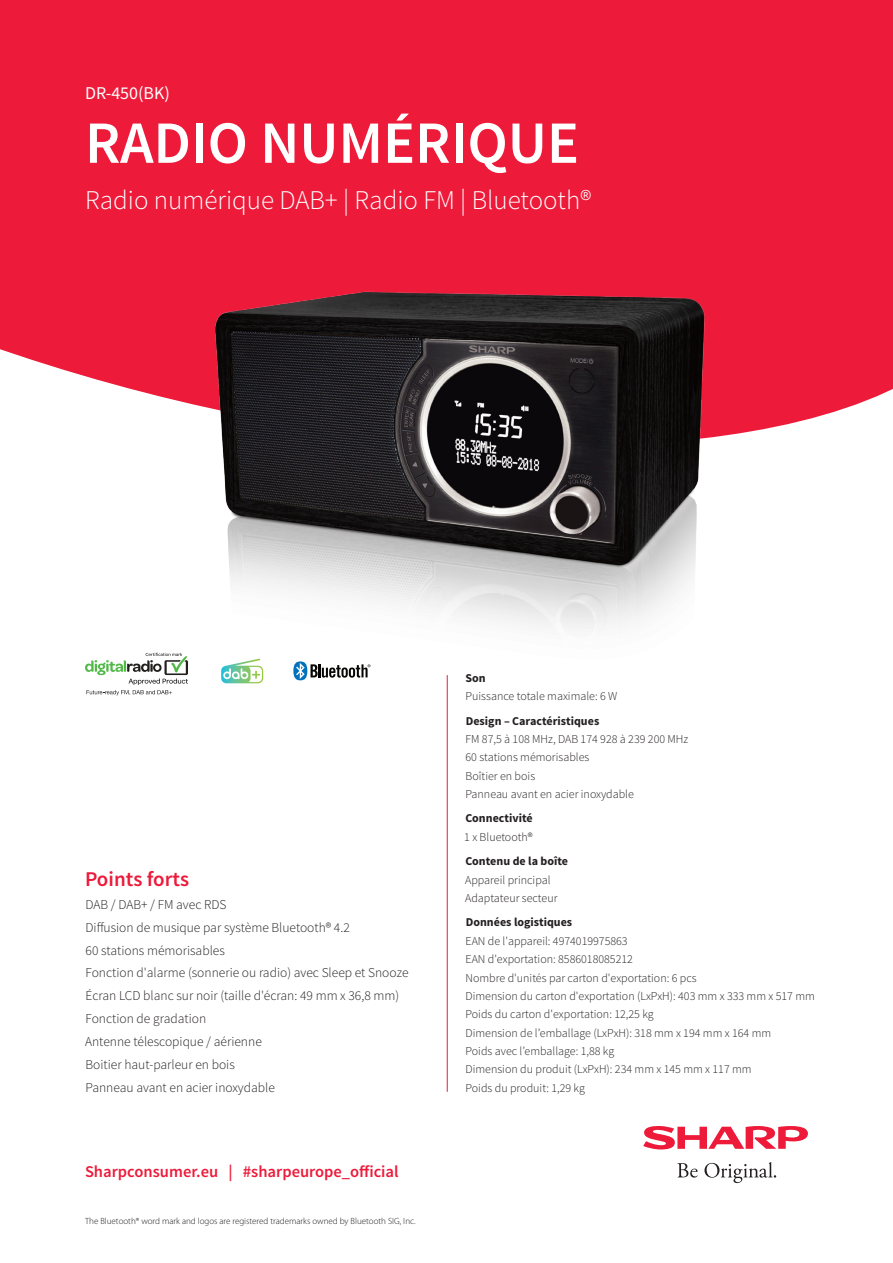
<style>
.page{position:relative;width:893px;height:1263px;background:#fff}
.page>*{position:absolute;margin:0;border:0;box-sizing:border-box;transform-origin:0 0}
.t1{font:600 60px "Source Sans Pro";color:#fff}
.t2{font:300 27px "Source Sans Pro";color:#fff}
.t3{font:600 21px "Source Sans Pro";color:#ed1a3a}
.t4{font:18px "Source Sans Pro";color:#fff}
.t5{font:600 16.5px "Source Sans Pro";color:#ed1a3a}
.t6{font:300 13.5px/23px "Source Sans Pro";color:#231f20}
.t7{font:300 12px/18.5px "Source Sans Pro";color:#231f20}
.t8{font:700 12px "Source Sans Pro";color:#231f20}
.t9{font:300 9px "Myriad Pro";color:#231f20}
</style>
<div class="page">
<div style="left:0;top:0;width:893px;height:1177px;background:#ed1a3a"></div>
<div style="left:0;top:349px;width:893px;height:835px;background:#fff"></div>
<svg style="left:677px;top:1163px;width:21px;height:14px"></svg>
<svg style="left:704px;top:1162px;width:72px;height:21px"></svg>
<svg style="left:643px;top:1126px;width:166px;height:23px"></svg>
<hr style="left:447px;top:675px;width:1px;height:417px;background:#ed1a3a">
<img style="left:163px;top:291px;width:604px;height:387px">
<svg style="left:293px;top:661px;width:77px;height:19px"></svg>
<svg style="left:85px;top:653px;width:103px;height:42px;background:#d6ddd5"></svg>
<svg style="left:215px;top:658px;width:55px;height:26px"></svg>
<h3 class="t4" style="left:85px;top:81px;width:86px">DR-450(BK)</h3>
<h1 class="t1" style="left:85px;top:105px;width:495px">RADIO NUMÉRIQUE</h1>
<h2 class="t2" style="left:85px;top:183px;width:508px">Radio numérique DAB+ | Radio FM | Bluetooth®</h2>
<h3 class="t3" style="left:85px;top:866px;width:106px">Points forts</h3>
<p class="t6" style="left:85px;top:893px;width:325px">DAB / DAB+ / FM avec RDS<br>Diffusion de musique par système Bluetooth® 4.2<br>60 stations mémorisables<br>Fonction d'alarme (sonnerie ou radio) avec Sleep et Snooze Écran LCD blanc sur noir (taille d'écran: 49 mm x 36,8 mm)<br>Fonction de gradation<br>Antenne télescopique / aérienne<br>Boitier haut-parleur en bois<br>Panneau avant en acier inoxydable</p>
<h3 class="t5" style="left:85px;top:1160px;width:315px">Sharpconsumer.eu | #sharpeurope_official</h3>
<p class="t9" style="left:85px;top:1216px;width:332px">The Bluetooth® word mark and logos are registered trademarks owned by Bluetooth SIG, Inc.</p>
<p class="t8" style="left:465px;top:670px;width:22px">Son</p>
<p class="t7" style="left:466px;top:687px;width:153px">Puissance totale maximale: 6 W</p>
<p class="t8" style="left:466px;top:713px;width:135px">Design – Caractéristiques</p>
<p class="t7" style="left:465px;top:730px;width:224px">FM 87,5 à 108 MHz, DAB 174 928 à 239 200 MHz<br>60 stations mémorisables<br>Boîtier en bois<br>Panneau avant en acier inoxydable</p>
<p class="t8" style="left:465px;top:811px;width:69px">Connectivité</p>
<p class="t7" style="left:464px;top:828px;width:70px">1 x Bluetooth®</p>
<p class="t8" style="left:465px;top:853px;width:104px">Contenu de la boîte</p>
<p class="t7" style="left:465px;top:870px;width:94px">Appareil principal<br>Adaptateur secteur</p>
<p class="t8" style="left:466px;top:915px;width:108px">Données logistiques</p>
<p class="t7" style="left:466px;top:931px;width:351px">EAN de l'appareil: 4974019975863<br>EAN d'exportation: 8586018085212<br>Nombre d'unités par carton d'exportation: 6 pcs<br>Dimension du carton d'exportation (LxPxH): 403 mm x 333 mm x 517 mm Poids du carton d'exportation: 12,25 kg<br>Dimension de l’emballage (LxPxH): 318 mm x 194 mm x 164 mm<br>Poids avec l’emballage: 1,88 kg<br>Dimension du produit (LxPxH): 234 mm x 145 mm x 117 mm<br>Poids du produit: 1,29 kg</p>
</div>
